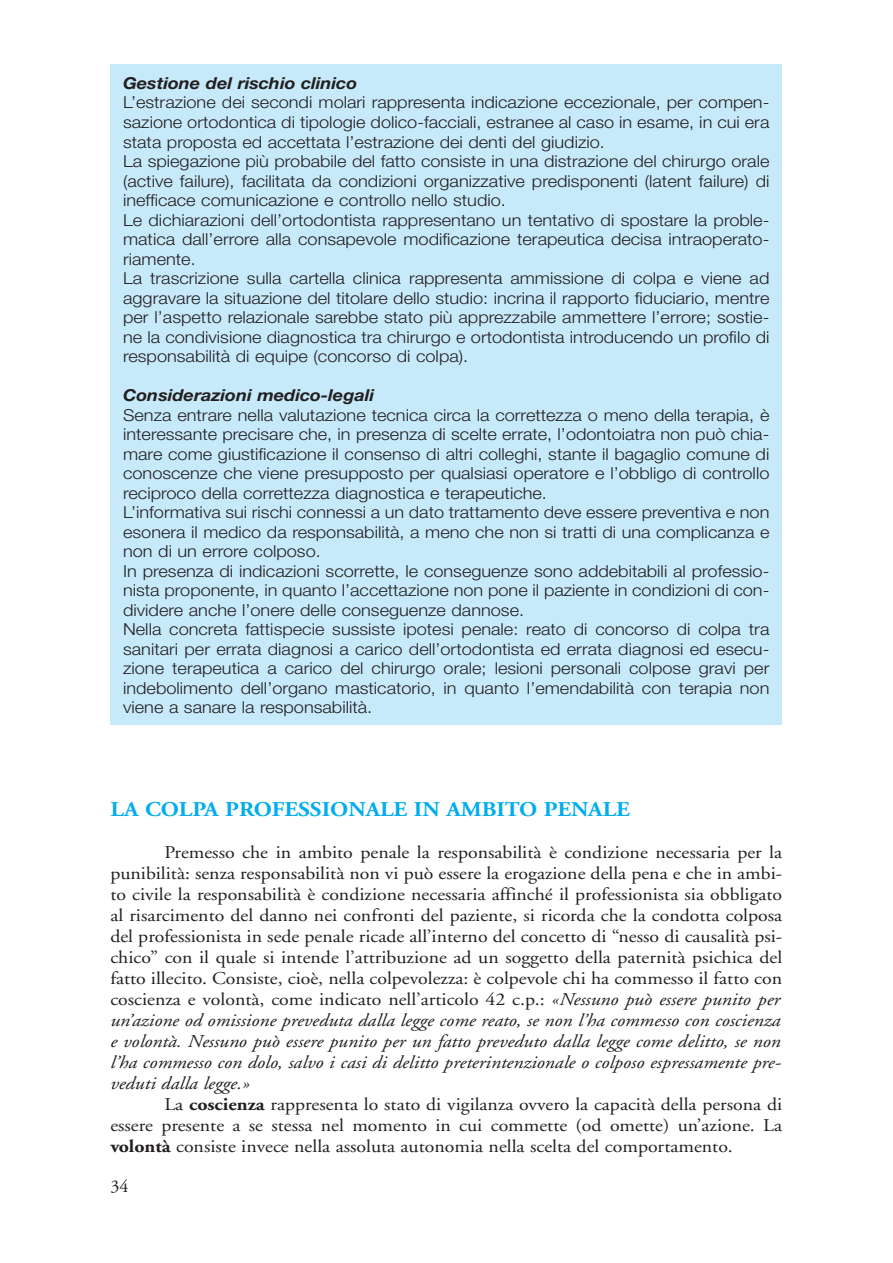
<style>
.page{position:relative;width:893px;height:1263px;background:#fff}
.page>*{position:absolute;margin:0;border:0;box-sizing:border-box;transform-origin:0 0}
.t1{font:700 21px "Adobe Garamond";color:#00adef;scale:1.1 1}
.t2{font:18px/21px "Adobe Garamond";color:#231f20;text-align:justify;scale:1.1 1}
.t3{font:18px "Adobe Garamond";color:#231f20}
.t4{font:300 16.5px/19.5px "Helvetica Neue";color:#231f20;scale:1.1 1}
.t5{font:italic 700 16.5px "Helvetica Neue";color:#231f20;scale:1.1 1}
.s1{font-style:italic}
.s2{font-weight:700}
</style>
<div class="page">
<div style="left:110px;top:64px;width:672px;height:661px;background:#c7eafb"></div>
<p class="t5" style="left:123px;top:77px;width:214px">Gestione del rischio clinico</p>
<p class="t4" style="left:123px;top:94px;width:589px">L’estrazione dei secondi molari rappresenta indicazione eccezionale, per compen&shy;sazione ortodontica di tipologie dolico-facciali, estranee al caso in esame, in cui era stata proposta ed accettata l’estrazione dei denti del giudizio.<br>La spiegazione più probabile del fatto consiste in una distrazione del chirurgo orale (active failure), facilitata da condizioni organizzative predisponenti (latent failure) di inefficace comunicazione e controllo nello studio.<br>Le dichiarazioni dell’ortodontista rappresentano un tentativo di spostare la proble&shy;matica dall’errore alla consapevole modificazione terapeutica decisa intraoperato&shy;riamente.<br>La trascrizione sulla cartella clinica rappresenta ammissione di colpa e viene ad aggravare la situazione del titolare dello studio: incrina il rapporto fiduciario, mentre per l’aspetto relazionale sarebbe stato più apprezzabile ammettere l’errore; sostie&shy;ne la condivisione diagnostica tra chirurgo e ortodontista introducendo un profilo di responsabilità di equipe (concorso di colpa).</p>
<p class="t5" style="left:123px;top:389px;width:230px">Considerazioni medico-legali</p>
<p class="t4" style="left:123px;top:406px;width:589px">Senza entrare nella valutazione tecnica circa la correttezza o meno della terapia, è interessante precisare che, in presenza di scelte errate, l’odontoiatra non può chia&shy;mare come giustificazione il consenso di altri colleghi, stante il bagaglio comune di conoscenze che viene presupposto per qualsiasi operatore e l’obbligo di controllo reciproco della correttezza diagnostica e terapeutiche.<br>L’informativa sui rischi connessi a un dato trattamento deve essere preventiva e non esonera il medico da responsabilità, a meno che non si tratti di una complicanza e non di un errore colposo.<br>In presenza di indicazioni scorrette, le conseguenze sono addebitabili al professio&shy;nista proponente, in quanto l’accettazione non pone il paziente in condizioni di con&shy;dividere anche l’onere delle conseguenze dannose.<br>Nella concreta fattispecie sussiste ipotesi penale: reato di concorso di colpa tra sanitari per errata diagnosi a carico dell’ortodontista ed errata diagnosi ed esecu&shy;zione terapeutica a carico del chirurgo orale; lesioni personali colpose gravi per indebolimento dell’organo masticatorio, in quanto l’emendabilità con terapia non viene a sanare la responsabilità.</p>
<p class="t1" style="left:110px;top:801px;width:474px">LA COLPA PROFESSIONALE IN AMBITO PENALE</p>
<p class="t2" style="left:110px;top:844px;width:612px;text-indent:54px">Premesso che in ambito penale la responsabilità è condizione necessaria per la punibilità: senza responsabilità non vi può essere la erogazione della pena e che in ambi&shy;to civile la responsabilità è condizione necessaria affinché il professionista sia obbligato al risarcimento del danno nei confronti del paziente, si ricorda che la condotta colposa del professionista in sede penale ricade all’interno del concetto di “nesso di causalità psi&shy;chico” con il quale si intende l’attribuzione ad un soggetto della paternità psichica del fatto illecito. Consiste, cioè, nella colpevolezza: è colpevole chi ha commesso il fatto con coscienza e volontà, come indicato nell’articolo 42 c.p.: <span class="s1">«Nessuno può essere punito per un’azione od omissione preveduta dalla legge come reato, se non l’ha commesso con coscienza e volontà. Nessuno può essere punito per un fatto preveduto dalla legge come delitto, se non l’ha commesso con dolo, salvo i casi di delitto preterintenzionale o colposo espressamente pre&shy;veduti dalla legge.»</span></p>
<p class="t2" style="left:110px;top:1096px;width:612px;text-indent:54px">La <span class="s2">coscienza</span> rappresenta lo stato di vigilanza ovvero la capacità della persona di essere presente a se stessa nel momento in cui commette (od omette) un’azione. La <span class="s2">volontà</span> consiste invece nella assoluta autonomia nella scelta del comportamento.</p>
<p class="t3" style="left:110px;top:1178px;width:19px">34</p>
</div>
